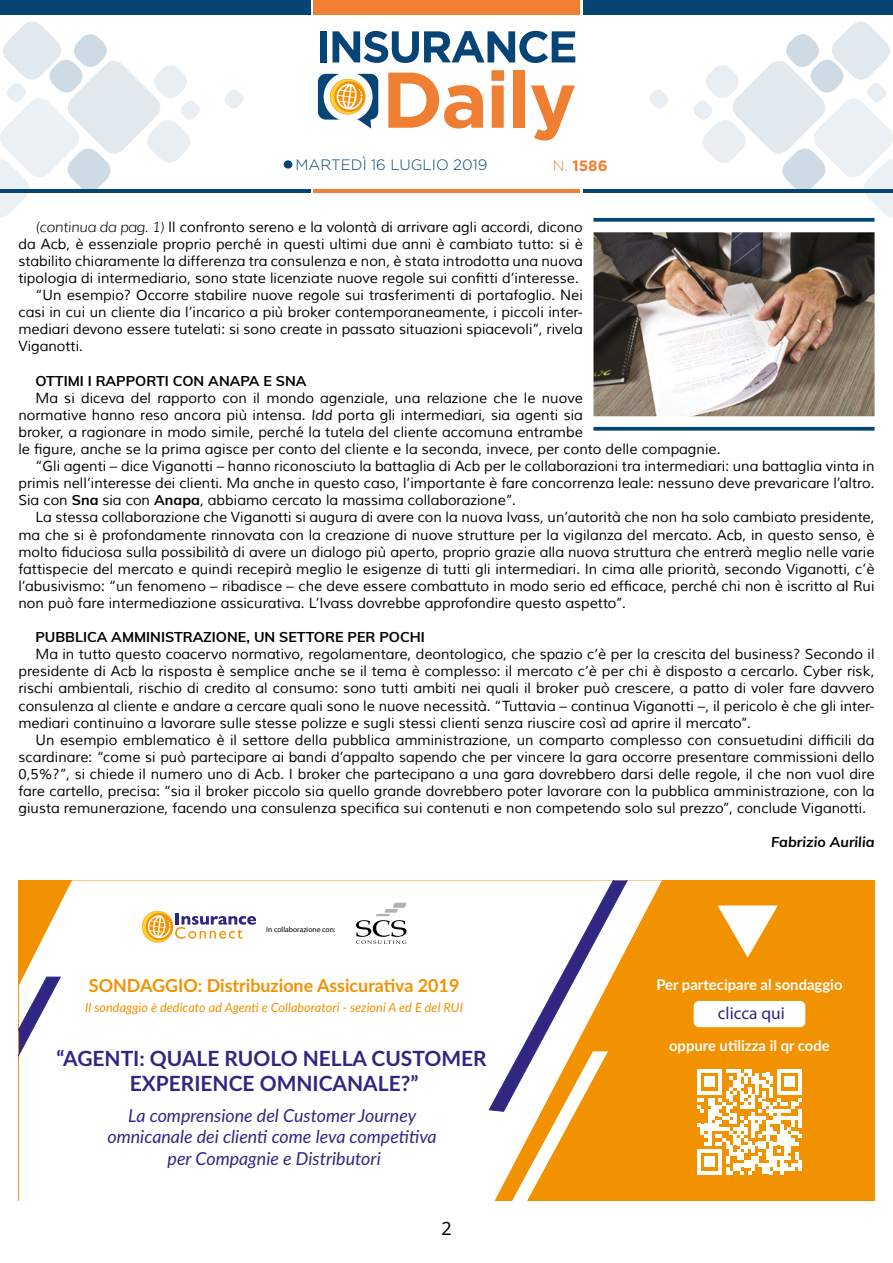
<style>
.page{position:relative;width:893px;height:1263px;background:#fff}
.page>*{position:absolute;margin:0;border:0;box-sizing:border-box;transform-origin:0 0}
.t1{font:700 21px/25.2px "Lato";color:#312783;text-align:center}
.t2{font:18px "Noto Sans";color:#000}
.t3{font:italic 17.85px/21.5px "Lato";color:#312783;text-align:center}
.t4{font:700 17.85px "Lato";color:#f39200}
.t5{font:17.4px "Myriad Pro";color:#312783}
.t6{font:300 15px "Gotham";color:#054573}
.t7{font:700 15px "Gotham";color:#f08033}
.t8{font:700 14.85px "Lato";color:#fff}
.t9{font:14.25px/17.1px "Muli";color:#000;text-align:justify}
.t10{font:700 14.25px "Muli";color:#000}
.t11{font:italic 700 14.25px "Muli";color:#000}
.t12{font:italic 12.75px "Lato";color:#f39200}
.t13{font:7.65px "Myriad Pro";color:#000}
.s1{font-weight:300}
.s2{font-weight:300;font-style:italic}
.s3{font-style:italic}
.s4{font-weight:700}
</style>
<div class="page">
<div style="left:583px;top:0;width:310px;height:15px;background:#054573"></div>
<div style="left:314px;top:0;width:266px;height:15px;background:#f08033"></div>
<hr style="left:583px;top:189px;width:310px;height:3px;background:#054573">
<hr style="left:314px;top:189px;width:266px;height:3px;background:#f08033">
<svg style="left:649px;top:90px;width:19px;height:19px"></svg>
<svg style="left:225px;top:90px;width:19px;height:19px"></svg>
<svg style="left:691px;top:21px;width:202px;height:201px"></svg>
<svg style="left:0;top:21px;width:202px;height:197px"></svg>
<svg style="left:318px;top:74px;width:60px;height:55px"></svg>
<svg style="left:388px;top:73px;width:95px;height:56px"></svg>
<svg style="left:491px;top:70px;width:13px;height:58px"></svg>
<div style="left:513px;top:70px;width:12px;height:58px;background:#ef7f32"></div>
<svg style="left:531px;top:85px;width:44px;height:56px"></svg>
<div style="left:320px;top:31px;width:7px;height:31px;background:#054474"></div>
<svg style="left:332px;top:31px;width:243px;height:32px"></svg>
<hr style="left:0;top:189px;width:310px;height:3px;background:#054573">
<div style="left:0;top:0;width:310px;height:15px;background:#054573"></div>
<div style="left:284px;top:160px;width:8px;height:9px;background:#054573;border-radius:50%"></div>
<svg style="left:593px;top:218px;width:281px;height:4px"></svg>
<svg style="left:593px;top:427px;width:281px;height:4px"></svg>
<img style="left:593px;top:232px;width:281px;height:184px">
<div style="left:18px;top:881px;width:856px;height:320px;background:#f39200"></div>
<div style="left:19px;top:880px;width:470px;height:321px;background:#fff"></div>
<svg style="left:488px;top:880px;width:244px;height:232px"></svg>
<svg style="left:489px;top:880px;width:138px;height:321px"></svg>
<svg style="left:19px;top:976px;width:42px;height:225px;background:#e9e8f1"></svg>
<svg style="left:142px;top:911px;width:114px;height:31px;background:#e3cfba"></svg>
<svg style="left:356px;top:903px;width:50px;height:41px;background:#d7d7d7"></svg>
<div style="left:694px;top:1001px;width:111px;height:26px;background:#fff;border-radius:5px"></div>
<svg style="left:697px;top:1069px;width:105px;height:105px"></svg>
<hr style="left:798px;top:1160px;width:4px;height:11px;background:#fff">
<svg style="left:718px;top:905px;width:60px;height:53px"></svg>
<p class="t6" style="left:296px;top:157px;width:193px">MARTEDÌ 16 LUGLIO 2019</p>
<p class="t7" style="left:553px;top:157px;width:56px"><span class="s1">N.</span> 1586</p>
<p class="t9" style="left:35px;top:218px;width:549px"><span class="s2">(continua da pag. 1)</span> Il confronto sereno e la volontà di arrivare agli accordi, dicono</p>
<p class="t9" style="left:18px;top:236px;width:566px">da Acb, è essenziale proprio perché in questi ultimi due anni è cambiato tutto: si è</p>
<p class="t9" style="left:18px;top:253px;width:566px">stabilito chiaramente la differenza tra consulenza e non, è stata introdotta una nuova</p>
<p class="t9" style="left:18px;top:270px;width:562px">tipologia di intermediario, sono state licenziate nuove regole sui confitti d’interesse.</p>
<p class="t9" style="left:35px;top:287px;width:549px">“Un esempio? Occorre stabilire nuove regole sui trasferimenti di portafoglio. Nei</p>
<p class="t9" style="left:18px;top:304px;width:566px">casi in cui un cliente dia l’incarico a più broker contemporaneamente, i piccoli inter-</p>
<p class="t9" style="left:18px;top:321px;width:566px">mediari devono essere tutelati: si sono create in passato situazioni spiacevoli”, rivela</p>
<p class="t9" style="left:18px;top:338px;width:66px">Viganotti.</p>
<p class="t10" style="left:35px;top:370px;width:273px">OTTIMI I RAPPORTI CON ANAPA E SNA</p>
<p class="t9" style="left:35px;top:389px;width:549px">Ma si diceva del rapporto con il mondo agenziale, una relazione che le nuove</p>
<p class="t9" style="left:18px;top:407px;width:566px">normative hanno reso ancora più intensa. <span class="s3">Idd</span> porta gli intermediari, sia agenti sia</p>
<p class="t9" style="left:18px;top:424px;width:566px">broker, a ragionare in modo simile, perché la tutela del cliente accomuna entrambe</p>
<p class="t9" style="left:18px;top:441px;width:703px">le figure, anche se la prima agisce per conto del cliente e la seconda, invece, per conto delle compagnie.</p>
<p class="t9" style="left:35px;top:458px;width:841px">“Gli agenti – dice Viganotti – hanno riconosciuto la battaglia di Acb per le collaborazioni tra intermediari: una battaglia vinta in</p>
<p class="t9" style="left:18px;top:475px;width:858px">primis nell’interesse dei clienti. Ma anche in questo caso, l’importante è fare concorrenza leale: nessuno deve prevaricare l’altro.</p>
<p class="t9" style="left:18px;top:492px;width:499px">Sia con <span class="s4">Sna</span> sia con <span class="s4">Anapa</span>, abbiamo cercato la massima collaborazione”.</p>
<p class="t9" style="left:35px;top:509px;width:841px">La stessa collaborazione che Viganotti si augura di avere con la nuova Ivass, un’autorità che non ha solo cambiato presidente,</p>
<p class="t9" style="left:18px;top:526px;width:858px">ma che si è profondamente rinnovata con la creazione di nuove strutture per la vigilanza del mercato. Acb, in questo senso, è</p>
<p class="t9" style="left:18px;top:543px;width:858px">molto fiduciosa sulla possibilità di avere un dialogo più aperto, proprio grazie alla nuova struttura che entrerà meglio nelle varie</p>
<p class="t9" style="left:18px;top:560px;width:858px">fattispecie del mercato e quindi recepirà meglio le esigenze di tutti gli intermediari. In cima alle priorità, secondo Viganotti, c’è</p>
<p class="t9" style="left:18px;top:578px;width:858px">l’abusivismo: “un fenomeno – ribadisce – che deve essere combattuto in modo serio ed efficace, perché chi non è iscritto al Rui</p>
<p class="t9" style="left:18px;top:595px;width:609px">non può fare intermediazione assicurativa. L’Ivass dovrebbe approfondire questo aspetto”.</p>
<p class="t10" style="left:35px;top:627px;width:391px">PUBBLICA AMMINISTRAZIONE, UN SETTORE PER POCHI</p>
<p class="t9" style="left:18px;top:646px;width:858px;text-indent:17px">Ma in tutto questo coacervo normativo, regolamentare, deontologico, che spazio c’è per la crescita del business? Secondo il presidente di Acb la risposta è semplice anche se il tema è complesso: il mercato c’è per chi è disposto a cercarlo. Cyber risk, rischi ambientali, rischio di credito al consumo: sono tutti ambiti nei quali il broker può crescere, a patto di voler fare davvero consulenza al cliente e andare a cercare quali sono le nuove necessità. “Tuttavia – continua Viganotti –, il pericolo è che gli inter&shy;mediari continuino a lavorare sulle stesse polizze e sugli stessi clienti senza riuscire così ad aprire il mercato”.</p>
<p class="t9" style="left:18px;top:731px;width:858px;text-indent:17px">Un esempio emblematico è il settore della pubblica amministrazione, un comparto complesso con consuetudini difficili da scardinare: “come si può partecipare ai bandi d’appalto sapendo che per vincere la gara occorre presentare commissioni dello 0,5%?”, si chiede il numero uno di Acb. I broker che partecipano a una gara dovrebbero darsi delle regole, il che non vuol dire fare cartello, precisa: “sia il broker piccolo sia quello grande dovrebbero poter lavorare con la pubblica amministrazione, con la giusta remunerazione, facendo una consulenza specifica sui contenuti e non competendo solo sul prezzo”, conclude Viganotti.</p>
<p class="t11" style="left:771px;top:832px;width:105px">Fabrizio Aurilia</p>
<p class="t13" style="left:266px;top:925px;width:71px">In collaborazione con:</p>
<p class="t4" style="left:89px;top:972px;width:372px">SONDAGGIO: Distribuzione Assicurativa 2019</p>
<p class="t12" style="left:85px;top:998px;width:379px">Il sondaggio è dedicato ad Agenti e Collaboratori - sezioni A ed E del RUI</p>
<h1 class="t1" style="left:57px;top:1045px;width:432px">“AGENTI: QUALE RUOLO NELLA CUSTOMER<br>EXPERIENCE OMNICANALE?”</h1>
<p class="t3" style="left:107px;top:1104px;width:331px">La comprensione del Customer Journey omnicanale dei clienti come leva competitiva per Compagnie e Distributori</p>
<p class="t2" style="left:441px;top:1216px;width:12px">2</p>
<p class="t8" style="left:656px;top:973px;width:188px">Per partecipare al sondaggio</p>
<p class="t5" style="left:718px;top:1002px;width:68px">clicca qui</p>
<p class="t8" style="left:669px;top:1035px;width:162px">oppure utilizza il qr code</p>
</div>
